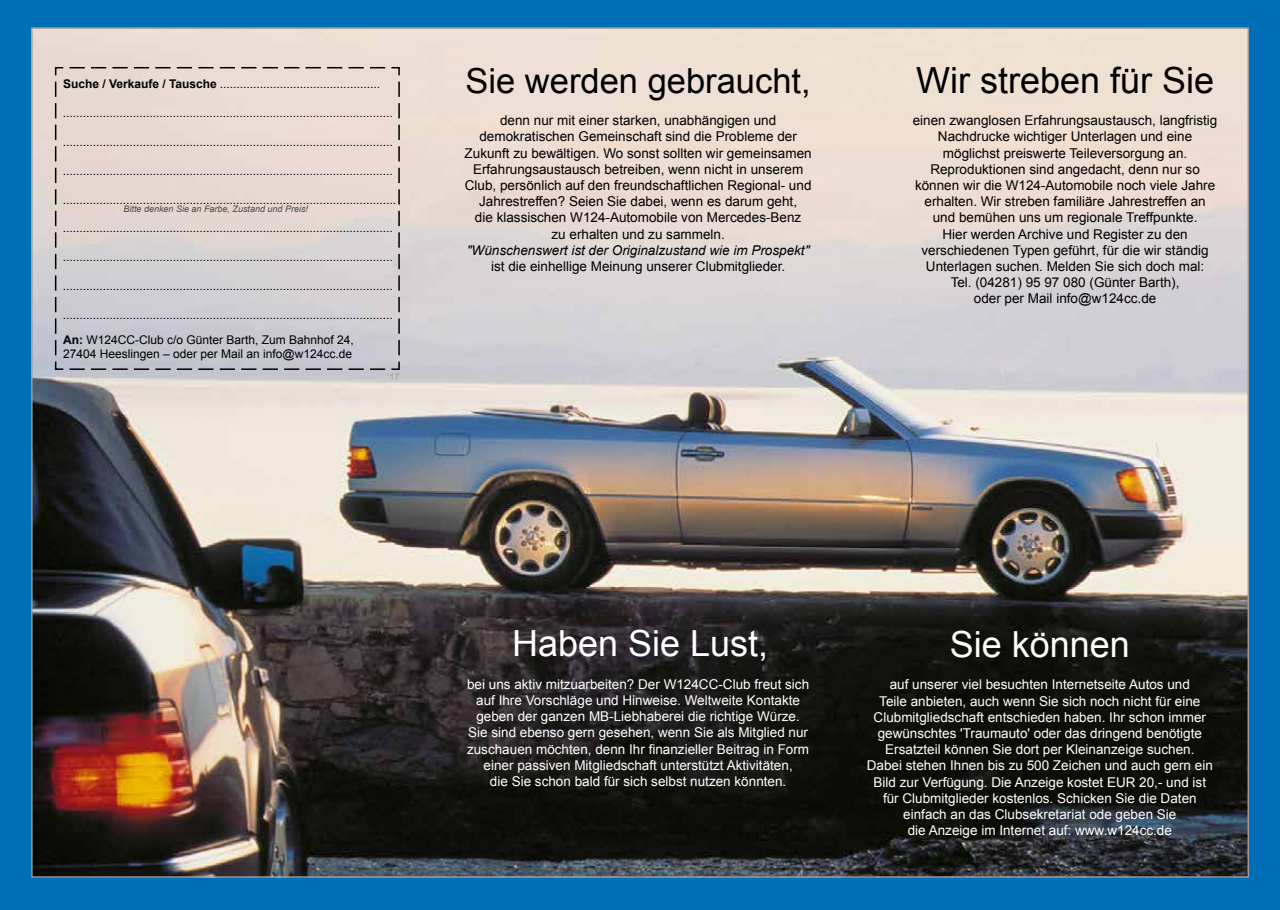
<style>
.page{position:relative;width:1280px;height:910px;background:#006eb7}
.page>*{position:absolute;margin:0;border:0;box-sizing:border-box;transform-origin:0 0}
.t1{font:36px "Arial";color:#fff}
.t2{font:36px "Arial";color:#000}
.t3{font:34.5px "Arial";color:#000}
.t4{font:13.5px/16.2px "Arial";color:#000;text-align:center}
.t5{font:13.5px/16.2px "Arial";color:#fff;text-align:center}
.t6{font:italic 13.5px "Arial";color:#000}
.t7{font:italic 12px/25.2px "Arial";color:#000}
.t8{font:12px "Arial";color:#000}
.t9{font:italic 9px "Arial";color:#4a4a49}
.t10{font:9px "Arial";color:#9d9d9c}
.s1{font-weight:700;font-style:normal}
.s2{font-style:normal}
</style>
<div class="page">
<img style="left:34px;top:30px;width:1212px;height:845px">
<svg style="left:54px;top:66px;width:347px;height:305px"></svg>
<p class="t7" style="left:63px;top:72px;width:319px"><span class="s1">Suche / Verkaufe / Tausche</span> ................................................</p>
<p class="t7" style="left:63px;top:101px;width:332px">...................................................................................................</p>
<p class="t7" style="left:63px;top:129px;width:332px">...................................................................................................</p>
<p class="t7" style="left:63px;top:158px;width:332px">...................................................................................................</p>
<p class="t7" style="left:63px;top:187px;width:335px">....................................................................................................</p>
<p class="t7" style="left:63px;top:216px;width:332px">...................................................................................................</p>
<p class="t7" style="left:63px;top:245px;width:332px">...................................................................................................</p>
<p class="t7" style="left:63px;top:273px;width:332px">...................................................................................................</p>
<p class="t7" style="left:63px;top:302px;width:332px">...................................................................................................<br><span class="s1">An:</span> <span class="s2">W124CC-Club c/o Günter Barth, Zum Bahnhof 24,</span></p>
<p class="t8" style="left:63px;top:346px;width:290px">27404 Heeslingen – oder per Mail an info@w124cc.de</p>
<p class="t10" style="left:387px;top:371px;width:15px">´17</p>
<p class="t9" style="left:124px;top:203px;width:186px">Bitte denken Sie an Farbe, Zustand und Preis!</p>
<h2 class="t3" style="left:465px;top:58px;width:347px">Sie werden gebraucht,</h2>
<p class="t4" style="left:465px;top:113px;width:349px">denn nur mit einer starken, unabhängigen und demokratischen Gemeinschaft sind die Probleme der Zukunft zu bewältigen. Wo sonst sollten wir gemeinsamen Erfahrungsaustausch betreiben, wenn nicht in unserem Club, persönlich auf den freundschaftlichen Regional- und Jahrestreffen? Seien Sie dabei, wenn es darum geht,<br>die klassischen W124-Automobile von Mercedes-Benz<br>zu erhalten und zu sammeln.</p>
<p class="t6" style="left:467px;top:241px;width:344px">"Wünschenswert ist der Originalzustand wie im Prospekt"</p>
<p class="t4" style="left:491px;top:258px;width:296px">ist die einhellige Meinung unserer Clubmitglieder.</p>
<h1 class="t2" style="left:916px;top:57px;width:300px">Wir streben für Sie</h1>
<p class="t4" style="left:913px;top:113px;width:306px">einen zwanglosen Erfahrungsaustausch, langfristig Nachdrucke wichtiger Unterlagen und eine möglichst preiswerte Teileversorgung an.<br>Reproduktionen sind angedacht, denn nur so können wir die W124-Automobile noch viele Jahre erhalten. Wir streben familiäre Jahrestreffen an und bemühen uns um regionale Treffpunkte.<br>Hier werden Archive und Register zu den verschiedenen Typen geführt, für die wir ständig Unterlagen suchen. Melden Sie sich doch mal:<br>Tel. (04281) 95 97 080 (Günter Barth),<br>oder per Mail info@w124cc.de</p>
<h1 class="t1" style="left:512px;top:620px;width:258px">Haben Sie Lust,</h1>
<p class="t5" style="left:467px;top:676px;width:344px">bei uns aktiv mitzuarbeiten? Der W124CC-Club freut sich auf Ihre Vorschläge und Hinweise. Weltweite Kontakte geben der ganzen MB-Liebhaberei die richtige Würze.<br>Sie sind ebenso gern gesehen, wenn Sie als Mitglied nur zuschauen möchten, denn Ihr finanzieller Beitrag in Form einer passiven Mitgliedschaft unterstützt Aktivitäten,<br>die Sie schon bald für sich selbst nutzen könnten.</p>
<h1 class="t1" style="left:950px;top:621px;width:182px">Sie können</h1>
<p class="t5" style="left:867px;top:677px;width:347px">auf unserer viel besuchten Internetseite Autos und<br>Teile anbieten, auch wenn Sie sich noch nicht für eine Clubmitgliedschaft entschieden haben. Ihr schon immer gewünschtes 'Traumauto' oder das dringend benötigte Ersatzteil können Sie dort per Kleinanzeige suchen.<br>Dabei stehen Ihnen bis zu 500 Zeichen und auch gern ein Bild zur Verfügung. Die Anzeige kostet EUR 20,- und ist für Clubmitglieder kostenlos. Schicken Sie die Daten einfach an das Clubsekretariat ode geben Sie<br>die Anzeige im Internet auf: www.w124cc.de</p>
</div>
